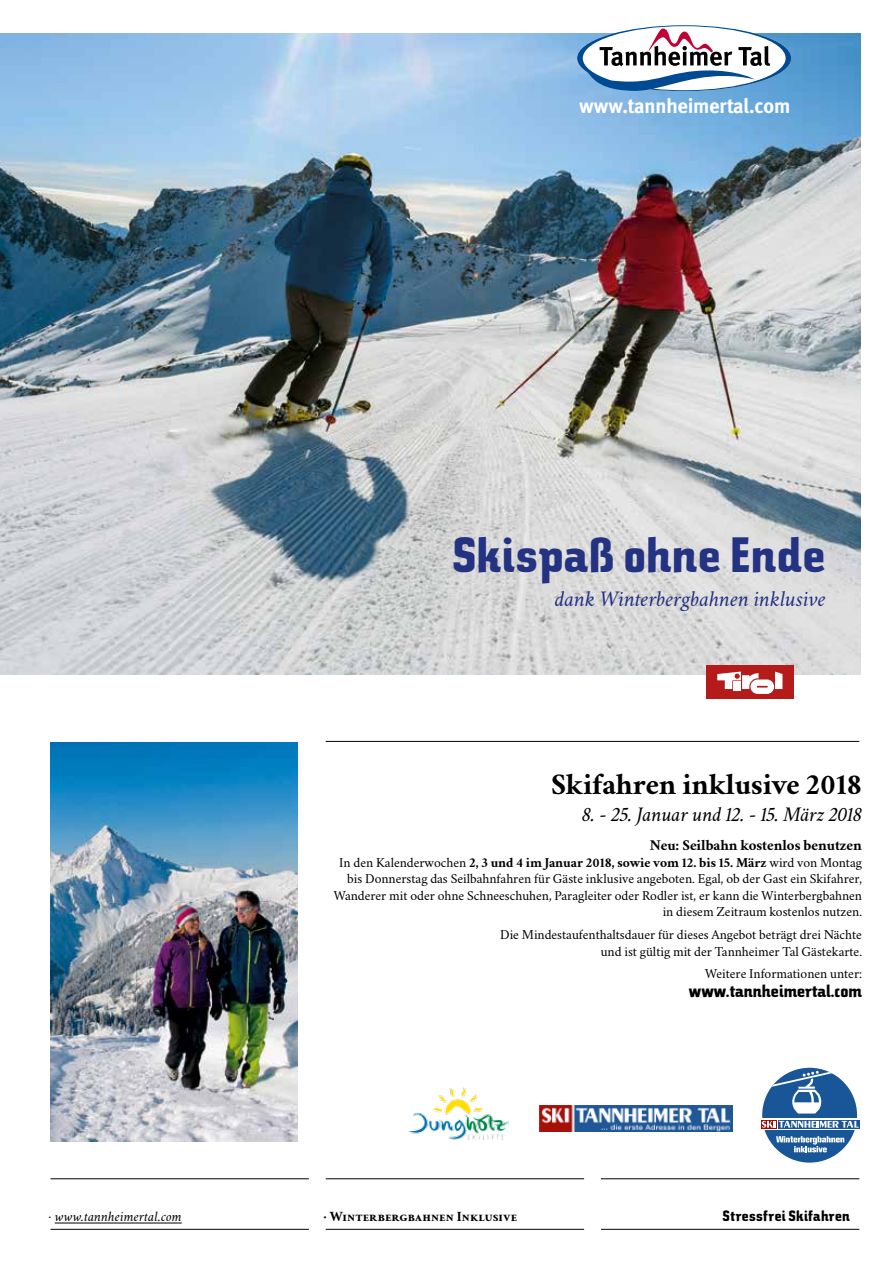
<style>
.page{position:relative;width:893px;height:1263px;background:#fff}
.page>*{position:absolute;margin:0;border:0;box-sizing:border-box;transform-origin:0 0}
.t1{font:49.5px "TW Character Sans";letter-spacing:.01em;color:#243282}
.t2{font:700 30px "Crimson";color:#000}
.t3{font:italic 22.5px "Crimson";letter-spacing:-.005em;color:#243282}
.t4{font:italic 21px "Crimson";color:#000}
.t5{font:700 20.55px "Meta";color:#fff}
.t6{font:17.55px "TW Character Sans";color:#000}
.t7{font:700 15px "Crimson";color:#000}
.t8{font:15px "TW Character Sans";letter-spacing:.02em;color:#000}
.t9{font:700 14.25px "Crimson";letter-spacing:.01em;color:#000}
.t10{font:italic 14.25px "Crimson";letter-spacing:.01em;color:#000}
.t11{font:13.8px/16.6px "Crimson";color:#000;text-align:right}
.s1{font-weight:700}
</style>
<div class="page">
<hr style="left:55px;top:1223px;width:127px;height:1px;background:#000">
<hr style="left:51px;top:1178px;width:258px;height:1px;background:#000">
<hr style="left:326px;top:1178px;width:258px;height:1px;background:#000">
<hr style="left:601px;top:1178px;width:258px;height:1px;background:#000">
<hr style="left:51px;top:1229px;width:258px;height:1px;background:#000">
<hr style="left:326px;top:1229px;width:258px;height:1px;background:#000">
<hr style="left:601px;top:1229px;width:258px;height:1px;background:#000">
<img style="left:0;top:33px;width:861px;height:641px">
<hr style="left:326px;top:741px;width:533px;height:1px;background:#000">
<svg style="left:577px;top:25px;width:214px;height:66px"></svg>
<div style="left:706px;top:665px;width:88px;height:34px;background:#b51b1a"></div>
<svg style="left:717px;top:671px;width:65px;height:23px"></svg>
<img style="left:408px;top:1087px;width:100px;height:53px">
<img style="left:540px;top:1106px;width:193px;height:25px">
<div style="left:762px;top:1068px;width:95px;height:94px;background:#195697;border-radius:50%"></div>
<svg style="left:762px;top:1068px;width:95px;height:45px"></svg>
<svg style="left:761px;top:1118px;width:99px;height:12px"></svg>
<svg style="left:776px;top:1136px;width:68px;height:16px"></svg>
<svg style="left:761px;top:1120px;width:16px;height:8px"></svg>
<div style="left:778px;top:1120px;width:81px;height:8px;background:#245e9c"></div>
<svg style="left:762px;top:1121px;width:97px;height:7px"></svg>
<img style="left:51px;top:743px;width:247px;height:398px">
<h3 class="t5" style="left:579px;top:94px;width:213px">www.tannheimertal.com</h3>
<h1 class="t1" style="left:452px;top:524px;width:375px">Skispaß ohne Ende</h1>
<h3 class="t3" style="left:555px;top:585px;width:272px">dank Winterbergbahnen inklusive</h3>
<h2 class="t2" style="left:551px;top:766px;width:312px">Skifahren inklusive 2018</h2>
<h3 class="t4" style="left:582px;top:802px;width:282px">8. - 25. Januar und 12. - 15. März 2018</h3>
<p class="t7" style="left:650px;top:836px;width:214px">Neu: Seilbahn kostenlos benutzen</p>
<p class="t11" style="left:334px;top:853px;width:530px">In den Kalenderwochen <span class="s1">2, 3 und 4 im Januar 2018, sowie vom 12. bis 15. März</span> wird von Montag bis Donnerstag das Seilbahnfahren für Gäste inklusive angeboten. Egal, ob der Gast ein Skifahrer, Wanderer mit oder ohne Schneeschuhen, Paragleiter oder Rodler ist, er kann die Winterbergbahnen in diesem Zeitraum kostenlos nutzen.</p>
<p class="t11" style="left:500px;top:925px;width:363px">Die Mindestaufenthaltsdauer für dieses Angebot beträgt drei Nächte und ist gültig mit der Tannheimer Tal Gästekarte.</p>
<p class="t11" style="left:705px;top:965px;width:158px">Weitere Informationen unter:</p>
<p class="t6" style="left:689px;top:980px;width:175px">www.tannheimertal.com</p>
<p class="t10" style="left:49px;top:1208px;width:135px">· www.tannheimertal.com</p>
<p class="t9" style="left:324px;top:1207px;width:195px">· Winterbergbahnen Inklusive</p>
<p class="t8" style="left:723px;top:1206px;width:129px">Stressfrei Skifahren</p>
</div>
